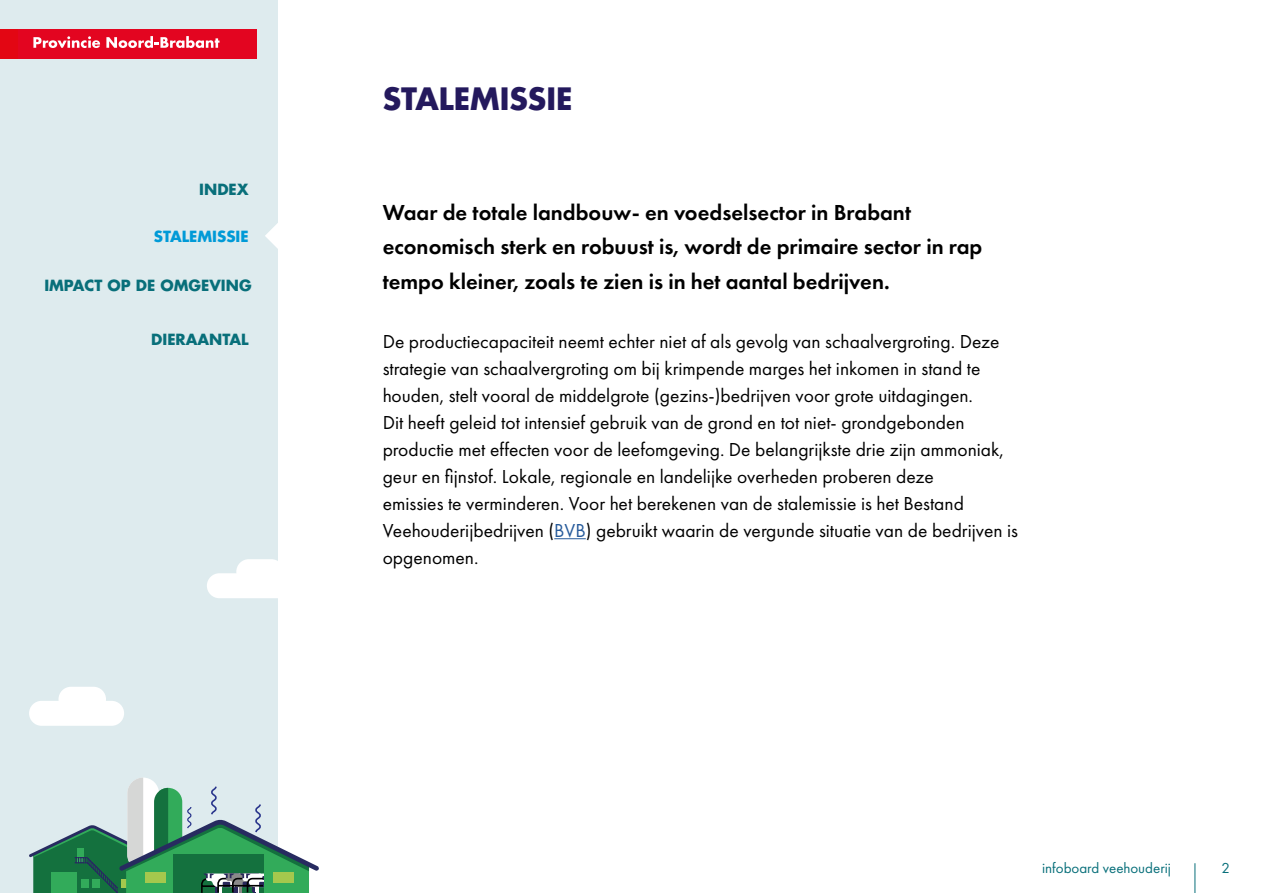
<style>
.page{position:relative;width:1263px;height:893px;background:#fff}
.page>*{position:absolute;margin:0;border:0;box-sizing:border-box;transform-origin:0 0}
.Heading_2{font:700 30px "Futura Std";color:#24195d}
.Alineastijl_1{font:600 22.5px/34.5px "Futura PT";color:#000}
.Alineastijl_1-2{font:19.5px/27px "Futura PT";color:#000}
.t1{font:700 15px "Futura Std";color:#086f7a}
.t2{font:15px "Futura PT";color:#086f7a}
.t3{font:700 15px "Futura Std";color:#009ad7}
.s1{color:#275b9b}
</style>
<div class="page">
<hr style="left:1195px;top:863px;width:1px;height:30px;background:#086f7a">
<div style="left:0;top:0;width:278px;height:893px;background:#deebee"></div>
<div style="left:0;top:29px;width:256px;height:29px;background:#e30613"></div>
<div style="left:18px;top:29px;width:238px;height:29px;background:#e30520"></div>
<svg style="left:33px;top:36px;width:67px;height:12px"></svg>
<svg style="left:106px;top:36px;width:114px;height:12px"></svg>
<svg style="left:29px;top:778px;width:290px;height:115px"></svg>
<div style="left:29px;top:701px;width:95px;height:25px;background:#fff;border-radius:12px"></div>
<div style="left:58px;top:687px;width:48px;height:25px;background:#fff;border-radius:12px"></div>
<div style="left:207px;top:573px;width:95px;height:25px;background:#fff;border-radius:12px"></div>
<div style="left:236px;top:559px;width:48px;height:25px;background:#fff;border-radius:12px"></div>
<svg style="left:265px;top:223px;width:13px;height:26px"></svg>
<hr style="left:554px;top:538px;width:32px;height:1px;background:#275b9b">
<p class="t1" style="left:199px;top:180px;width:51px">INDEX</p>
<p class="t3" style="left:154px;top:226px;width:96px">STALEMISSIE</p>
<p class="t1" style="left:44px;top:276px;width:209px">IMPACT OP DE OMGEVING</p>
<p class="t1" style="left:151px;top:330px;width:99px">DIERAANTAL</p>
<h2 class="Heading_2" style="left:383px;top:79px;width:191px">STALEMISSIE</h2>
<p class="Alineastijl_1" style="left:383px;top:195px;width:601px">Waar de totale landbouw- en voedselsector in Brabant economisch sterk en robuust is, wordt de primaire sector in rap tempo kleiner, zoals te zien is in het aantal bedrijven.</p>
<p class="Alineastijl_1-2" style="left:383px;top:328px;width:637px">De productiecapaciteit neemt echter niet af als gevolg van schaalvergroting. Deze strategie van schaalvergroting om bij krimpende marges het inkomen in stand te houden, stelt vooral de middelgrote (gezins-)bedrijven voor grote uitdagingen.<br>Dit heeft geleid tot intensief gebruik van de grond en tot niet- grondgebonden productie met effecten voor de leefomgeving. De belangrijkste drie zijn ammoniak, geur en fijnstof. Lokale, regionale en landelijke overheden proberen deze<br>emissies te verminderen. Voor het berekenen van de stalemissie is het Bestand Veehouderijbedrijven (<span class="s1">BVB</span>) gebruikt waarin de vergunde situatie van de bedrijven is opgenomen.</p>
<p class="t2" style="left:1042px;top:859px;width:130px">infoboard veehouderij</p>
<p class="t2" style="left:1221px;top:859px;width:10px">2</p>
</div>
